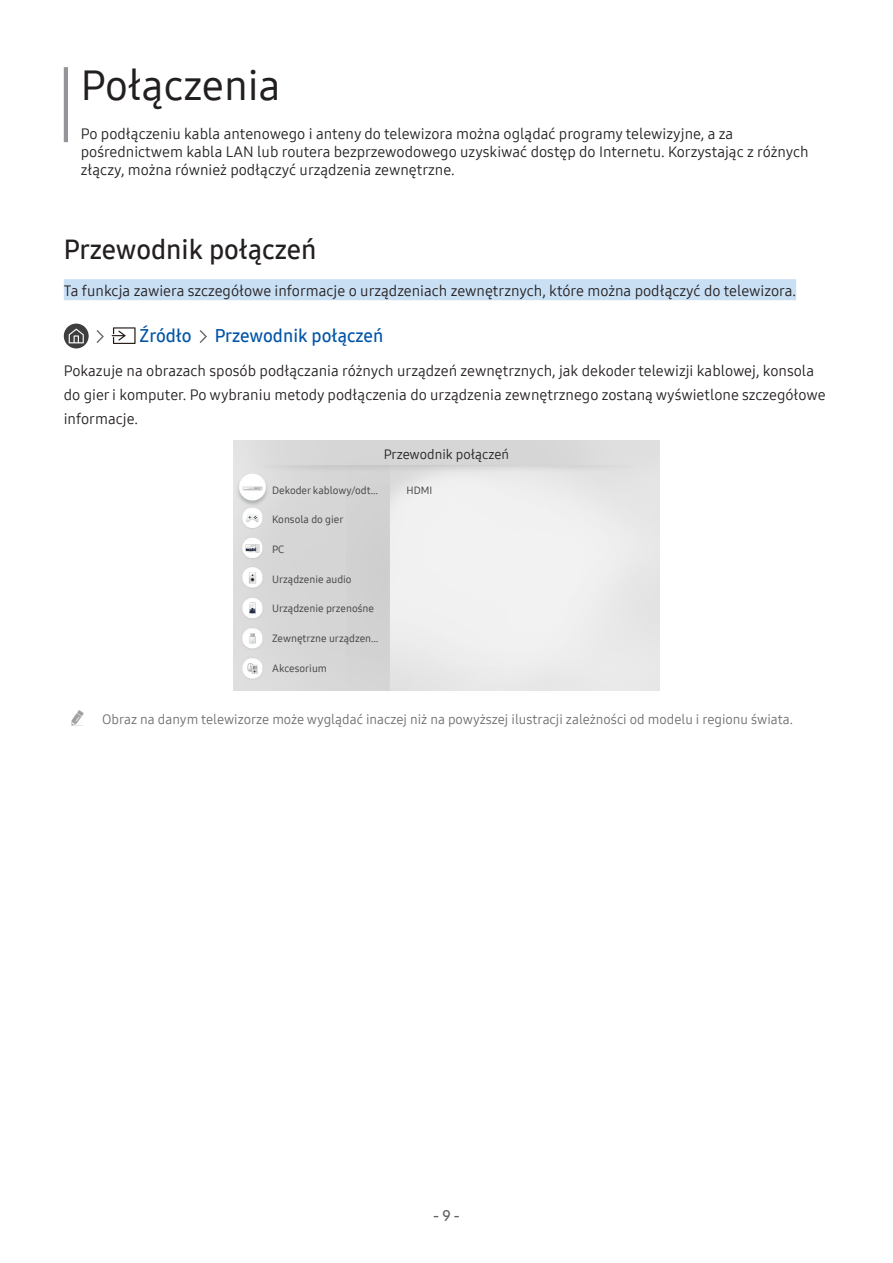
<style>
.page{position:relative;width:893px;height:1263px;background:#fff}
.page>*{position:absolute;margin:0;border:0;box-sizing:border-box;transform-origin:0 0}
.Chapter{font:42px "Samsung One 500";color:#231f20}
.Heading1{font:27px "Samsung One 600";color:#231f20}
.Description-navi{font:18px "Samsung One 600";color:#0154a6}
.Chapter-Info{font:15px/18px "Samsung One 400";color:#231f20}
.Description{font:15px/24px "Samsung One 400";color:#231f20}
.Heading1-Info{font:15px "Samsung One 400";color:#231f20}
.page_number{font:15px "Samsung One 600";color:#636366}
.t1{font:13.5px "Samsung One 400";color:#6c6d70}
.Description-Center-C{font:13.5px "Samsung One 400";color:#231f20}
.Description-Cell{font:10.5px "Samsung One 500";color:#464646}
</style>
<div class="page">
<hr style="left:64px;top:67px;width:4px;height:75px;background:#939598">
<div style="left:64px;top:279px;width:732px;height:21px;background:#c9dff4"></div>
<svg style="left:64px;top:324px;width:25px;height:24px"></svg>
<svg style="left:69px;top:329px;width:15px;height:14px"></svg>
<svg style="left:97px;top:330px;width:7px;height:13px"></svg>
<svg style="left:112px;top:327px;width:24px;height:17px"></svg>
<svg style="left:200px;top:330px;width:7px;height:13px"></svg>
<img style="left:234px;top:440px;width:425px;height:250px">
<p class="Chapter" style="left:81px;top:57px;width:201px">Połączenia</p>
<p class="Chapter-Info" style="left:81px;top:124px;width:729px">Po podłączeniu kabla antenowego i anteny do telewizora można oglądać programy telewizyjne, a za pośrednictwem kabla LAN lub routera bezprzewodowego uzyskiwać dostęp do Internetu. Korzystając z różnych złączy, można również podłączyć urządzenia zewnętrzne.</p>
<p class="Heading1" style="left:64px;top:231px;width:254px">Przewodnik połączeń</p>
<p class="Heading1-Info" style="left:64px;top:280px;width:734px">Ta funkcja zawiera szczegółowe informacje o urządzeniach zewnętrznych, które można podłączyć do telewizora.</p>
<p class="Description-navi" style="left:140px;top:324px;width:54px">Źródło</p>
<p class="Description-navi" style="left:215px;top:324px;width:170px">Przewodnik połączeń</p>
<p class="Description" style="left:64px;top:358px;width:763px">Pokazuje na obrazach sposób podłączania różnych urządzeń zewnętrznych, jak dekoder telewizji kablowej, konsola do gier i komputer. Po wybraniu metody podłączenia do urządzenia zewnętrznego zostaną wyświetlone szczegółowe informacje.</p>
<p class="Description-Center-C" style="left:384px;top:445px;width:127px">Przewodnik połączeń</p>
<p class="Description-Cell" style="left:272px;top:483px;width:107px">Dekoder kablowy/odt…</p>
<p class="Description-Cell" style="left:407px;top:483px;width:27px">HDMI</p>
<p class="Description-Cell" style="left:272px;top:512px;width:73px">Konsola do gier</p>
<p class="Description-Cell" style="left:272px;top:542px;width:14px">PC</p>
<p class="Description-Cell" style="left:272px;top:572px;width:81px">Urządzenie audio</p>
<p class="Description-Cell" style="left:272px;top:601px;width:103px">Urządzenie przenośne</p>
<p class="Description-Cell" style="left:272px;top:631px;width:108px">Zewnętrzne urządzen…</p>
<p class="Description-Cell" style="left:272px;top:661px;width:56px">Akcesorium</p>
<p class="t1" style="left:102px;top:710px;width:693px">Obraz na danym telewizorze może wyglądać inaczej niż na powyższej ilustracji zależności od modelu i regionu świata.</p>
<p class="page_number" style="left:433px;top:1205px;width:28px">- 9 -</p>
</div>
